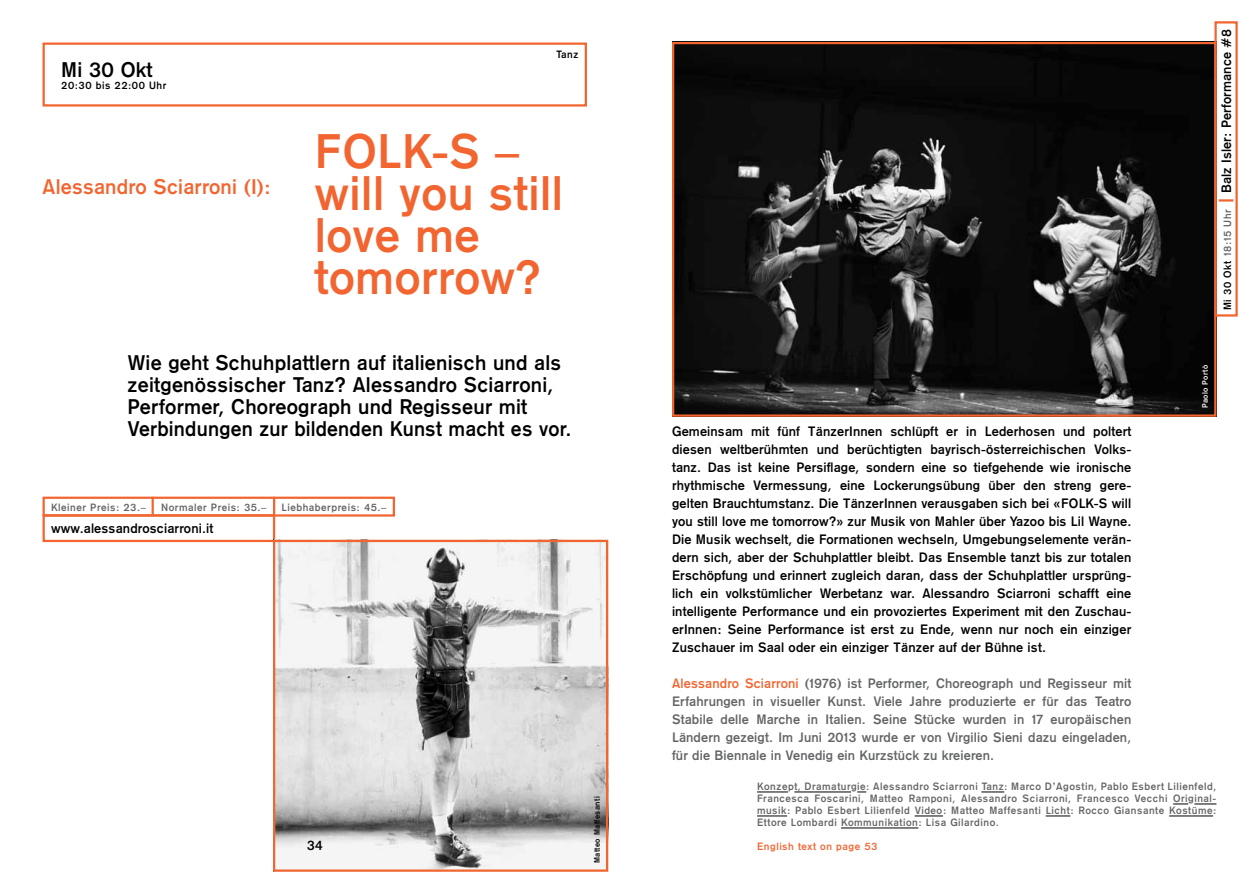
<style>
.page{position:relative;width:1259px;height:893px;background:#fff}
.page>*{position:absolute;margin:0;border:0;box-sizing:border-box;transform-origin:0 0}
.t1{font:48px/42px "Gothic 725 BT Bold A";letter-spacing:.01em;color:#f26531}
.t2{font:21px/21.8px "Gothic 725 BT Bold A";letter-spacing:.01em;color:#000}
.t3{font:21px "Gothic 725 BT Bold A";letter-spacing:.01em;color:#f26531}
.t4{font:13.5px/18px "Gothic 725 BT Bold A";letter-spacing:.01em;color:#000;text-align:justify}
.t5{font:13.5px/18px "Gothic 725 BT Bold A";letter-spacing:.01em;color:#636466;text-align:justify}
.t6{font:10.5px/12px "Gothic 725 BT Bold A";letter-spacing:.05em;color:#636466;text-align:justify}
.t7{font:10.5px "Gothic 725 BT Bold A";letter-spacing:.05em;color:#000}
.t8{font:10.5px "Gothic 725 BT Bold A";letter-spacing:.05em;color:#f26531}
.t9{font:7.8px "Gothic 725 BT Bold A";letter-spacing:.05em;color:#000}
.t10{font:7.8px "Gothic 725 BT Bold A";letter-spacing:.05em;color:#fff}
.s1{font-size:10.5px}
.s2{font-size:10.5px;color:#636466}
.s3{color:#f26531}
</style>
<div class="page">
<div style="left:43px;top:43px;width:544px;height:64px;border:2px solid #f26531"></div>
<div style="left:43px;top:497px;width:352px;height:20px;border:2px solid #f26531"></div>
<svg style="left:152px;top:497px;width:2px;height:17px"></svg>
<svg style="left:273px;top:497px;width:2px;height:17px"></svg>
<div style="left:43px;top:514px;width:232px;height:28px;border:2px solid #f26531"></div>
<img style="left:276px;top:543px;width:329px;height:326px">
<div style="left:273px;top:540px;width:335px;height:332px;border:2px solid #f26531"></div>
<img style="left:675px;top:45px;width:538px;height:369px">
<div style="left:672px;top:42px;width:544px;height:375px;border:2px solid #f26531"></div>
<hr style="left:757px;top:792px;width:31px;height:1px;background:#000">
<hr style="left:794px;top:792px;width:57px;height:1px;background:#000">
<svg style="left:981px;top:792px;width:23px;height:1px"></svg>
<svg style="left:1173px;top:804px;width:15px;height:1px"></svg>
<svg style="left:1194px;top:804px;width:22px;height:1px"></svg>
<hr style="left:757px;top:816px;width:30px;height:1px;background:#000">
<svg style="left:914px;top:816px;width:29px;height:1px"></svg>
<svg style="left:1045px;top:816px;width:25px;height:1px"></svg>
<hr style="left:1169px;top:816px;width:44px;height:1px;background:#000">
<hr style="left:841px;top:828px;width:77px;height:1px;background:#000">
<div style="left:1214px;top:21px;width:23px;height:296px;border:2px solid #f26531"></div>
<hr style="left:1218px;top:199px;width:15px;height:3px;background:#f26531">
<h2 class="t2" style="left:61px;top:59px;width:93px">Mi 30 Okt</h2>
<p class="t7" style="left:61px;top:79px;width:107px">20:30 bis 22:00 Uhr</p>
<h2 class="t3" style="left:43px;top:175px;width:230px">Alessandro Sciarroni (I):</h2>
<p class="t7" style="left:556px;top:49px;width:24px">Tanz</p>
<h1 class="t1" style="left:315px;top:131px;width:250px">FOLK-S – will you still love me tomorrow?</h1>
<h2 class="t2" style="left:128px;top:352px;width:445px">Wie geht Schuhplattlern auf italienisch und als zeitgenössischer Tanz? Alessandro Sciarroni, Performer, Choreograph und Regisseur mit Verbindungen zur bildenden Kunst macht es vor.</h2>
<p class="t6" style="left:51px;top:501px;width:96px">Kleiner Preis: 23.–</p>
<p class="t6" style="left:161px;top:501px;width:107px">Normaler Preis: 35.–</p>
<p class="t6" style="left:282px;top:501px;width:106px">Liebhaberpreis: 45.–</p>
<p class="t4" style="left:51px;top:520px;width:164px">www.alessandrosciarroni.it</p>
<p class="t4" style="left:307px;top:837px;width:18px">34</p>
<p class="t9" style="left:592px;top:863px;width:68px;rotate:-90deg">Matteo Maffesanti</p>
<p class="t4" style="left:1217px;top:310px;width:282px;rotate:-90deg"><span class="s1">Mi 30 Okt</span> <span class="s2">18:15 Uhr</span> Balz Isler: Performance #8</p>
<p class="t10" style="left:1200px;top:408px;width:45px;rotate:-90deg">Paolo Portò</p>
<p class="t4" style="left:672px;top:423px;width:461px">Gemeinsam mit fünf TänzerInnen schlüpft er in Lederhosen und poltert diesen weltberühmten und berüchtigten bayrisch-österreichischen Volks&shy;tanz. Das ist keine Persiflage, sondern eine so tiefgehende wie ironische rhythmische Vermessung, eine Lockerungsübung über den streng gere&shy;gelten Brauchtumstanz. Die TänzerInnen verausgaben sich bei «FOLK-S will you still love me tomorrow?» zur Musik von Mahler über Yazoo bis Lil Wayne.<br>Die Musik wechselt, die Formationen wechseln, Umgebungselemente verän&shy;dern sich, aber der Schuhplattler bleibt. Das Ensemble tanzt bis zur totalen Erschöpfung und erinnert zugleich daran, dass der Schuhplattler ursprüng&shy;lich ein volkstümlicher Werbetanz war. Alessandro Sciarroni schafft eine intelligente Performance und ein provoziertes Experiment mit den Zuschau&shy;erInnen: Seine Performance ist erst zu Ende, wenn nur noch ein einziger Zuschauer im Saal oder ein einziger Tänzer auf der Bühne ist.</p>
<p class="t5" style="left:672px;top:675px;width:461px"><span class="s3">Alessandro Sciarroni</span> (1976) ist Performer, Choreograph und Regisseur mit Erfahrungen in visueller Kunst. Viele Jahre produzierte er für das Teatro Stabile delle Marche in Italien. Seine Stücke wurden in 17 europäischen Ländern gezeigt. Im Juni 2013 wurde er von Virgilio Sieni dazu eingeladen, für die Biennale in Venedig ein Kurzstück zu kreieren.</p>
<p class="t6" style="left:757px;top:781px;width:461px">Konzept, Dramaturgie: Alessandro Sciarroni Tanz: Marco D’Agostin, Pablo Esbert Lilienfeld, Francesca Foscarini, Matteo Ramponi, Alessandro Sciarroni, Francesco Vecchi Original&shy;musik: Pablo Esbert Lilienfeld Video: Matteo Maffesanti Licht: Rocco Giansante Kostüme:<br>Ettore Lombardi Kommunikation: Lisa Gilardino.</p>
<p class="t8" style="left:757px;top:841px;width:122px">English text on page 53</p>
</div>
